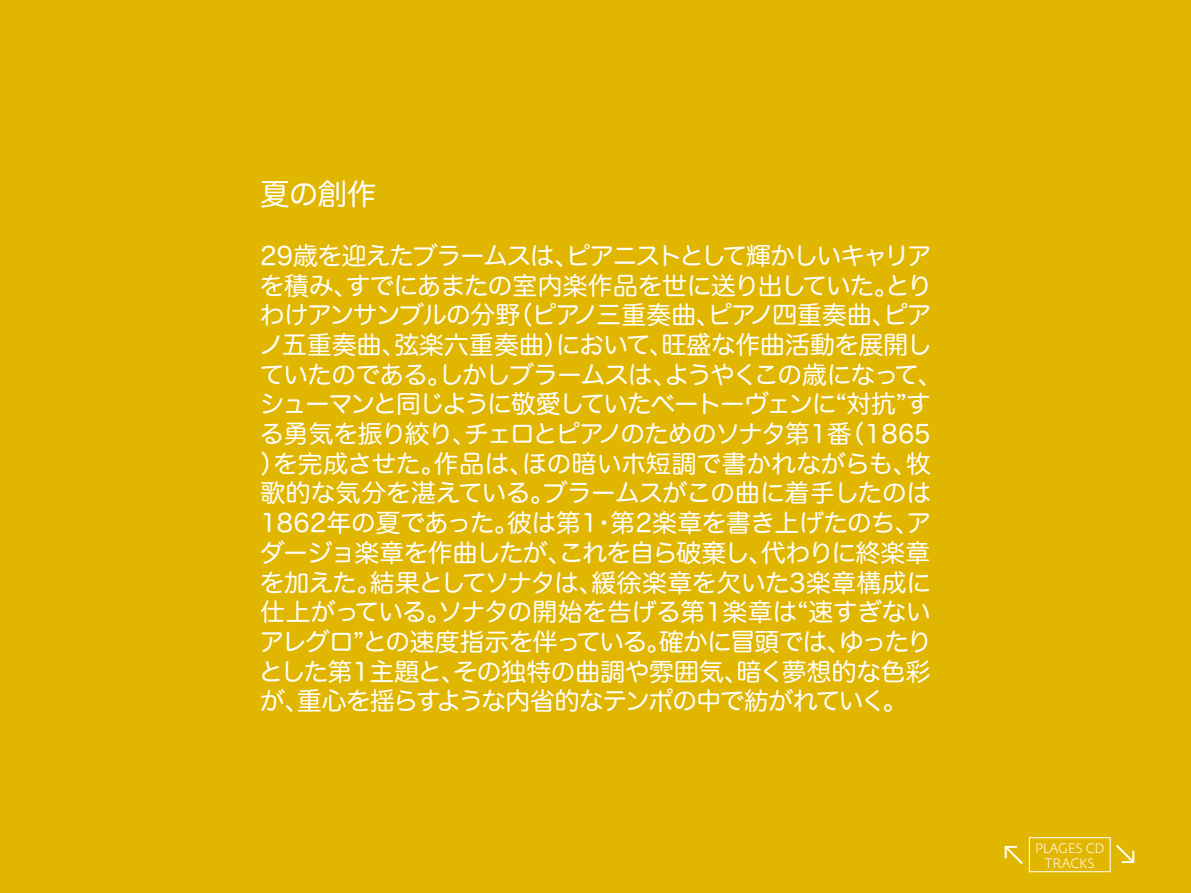
<style>
.page{position:relative;width:1191px;height:893px;background:#e1b600}
.page>*{position:absolute;margin:0;border:0;box-sizing:border-box;transform-origin:0 0}
.t1{font:300 39px "Fedra Sans Std";color:#fff}
.t2{font:29.25px "Hira Maru Pro W4";color:#fff}
.t3{font:24.75px/29.7px "Hira Maru Pro W4";letter-spacing:-.03em;color:#fff}
.t4{font:300 13.5px "Fedra Sans Std";letter-spacing:.01em;color:#fff}
</style>
<div class="page">
<div style="left:1029px;top:837px;width:81px;height:35px;border:1px solid #fff"></div>
<p class="t2" style="left:260px;top:169px;width:117px">夏の創作</p>
<p class="t3" style="left:259px;top:239px;width:685px">29歳を迎えたブラームスは、ピアニストとして輝かしいキャリアを積み、すでにあまたの室内楽作品を世に送り出していた。とりわけアンサンブルの分野（ピアノ三重奏曲、ピアノ四重奏曲、ピアノ五重奏曲、弦楽六重奏曲）において、旺盛な作曲活動を展開していたのである。しかしブラームスは、ようやくこの歳になって、シューマンと同じように敬愛していたベートーヴェンに“対抗”する勇気を振り絞り、チェロとピアノのためのソナタ第1番（1865）を完成させた。作品は、ほの暗いホ短調で書かれながらも、牧歌的な気分を湛えている。ブラームスがこの曲に着手したのは1862年の夏であった。彼は第1・第2楽章を書き上げたのち、アダージョ楽章を作曲したが、これを自ら破棄し、代わりに終楽章を加えた。結果としてソナタは、緩徐楽章を欠いた3楽章構成に仕上がっている。ソナタの開始を告げる第1楽章は“速すぎないアレグロ”との速度指示を伴っている。確かに冒頭では、ゆったりとした第1主題と、その独特の曲調や雰囲気、暗く夢想的な色彩が、重心を揺らすような内省的なテンポの中で紡がれていく。</p>
<p class="t4" style="left:1035px;top:839px;width:71px">PLAGES CD</p>
<h1 class="t1" style="left:999px;top:828px;width:31px">↖</h1>
<p class="t4" style="left:1044px;top:854px;width:51px">TRACKS</p>
<h1 class="t1" style="left:1140px;top:881px;width:31px;rotate:-180deg">↖</h1>
</div>
